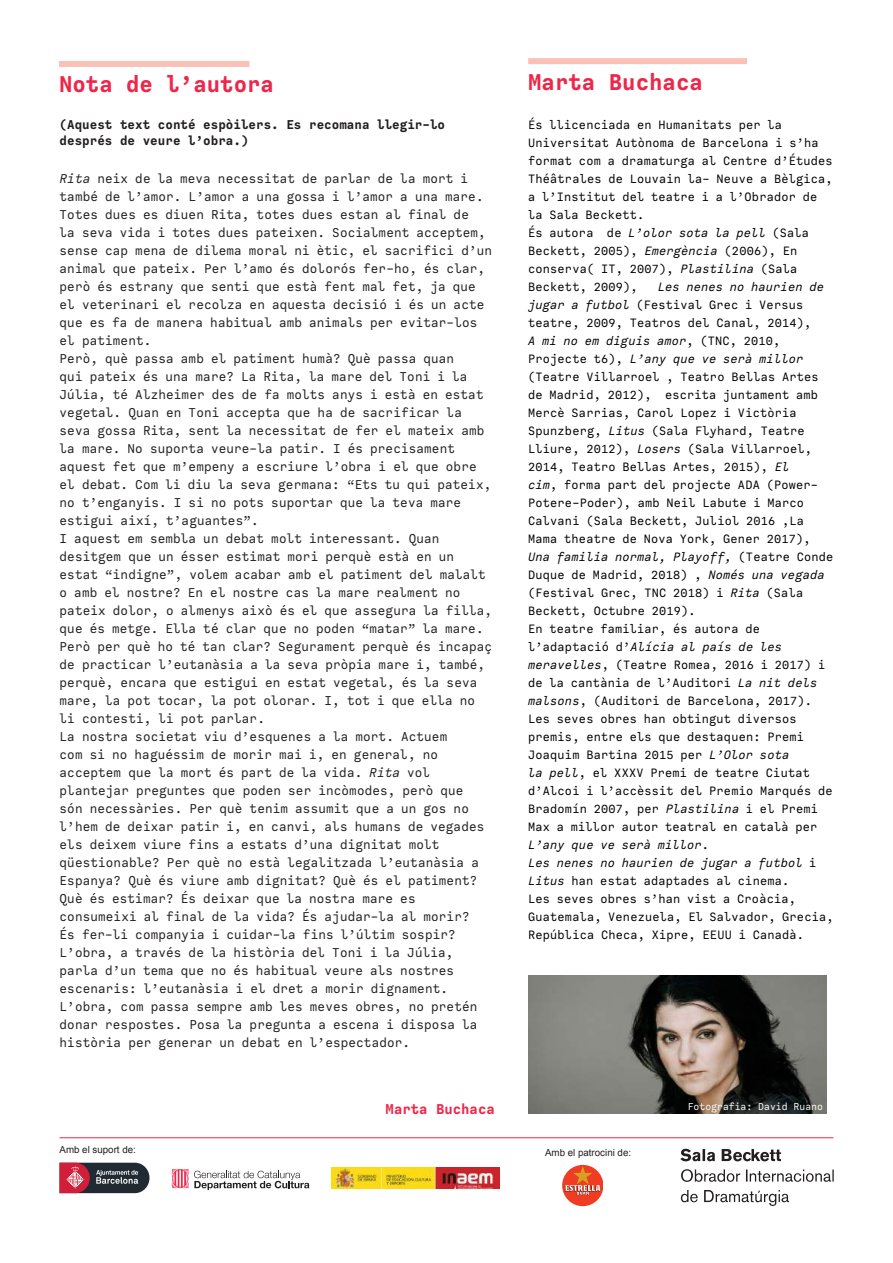
<style>
.page{position:relative;width:893px;height:1263px;background:#fff}
.page>*{position:absolute;margin:0;border:0;box-sizing:border-box;transform-origin:0 0}
.t1{font:700 24px "Calling Code";color:#ed274a}
.t2{font:700 15px "Calling Code";color:#ed274a}
.t3{font:13.5px/18px "Calling Code";letter-spacing:.01em;color:#231f20}
.t4{font:700 13.5px/16.2px "Calling Code";color:#231f20}
.t5{font:12.75px/18px "Calling Code";letter-spacing:.015em;color:#000}
.t6{font:10.5px "Calling Code";color:#fff}
.t7{font:9.75px "Arial";color:#231f20}
.s1{font-style:italic}
</style>
<div class="page">
<svg style="left:172px;top:1169px;width:137px;height:21px"></svg>
<svg style="left:60px;top:1163px;width:89px;height:30px;background:#6e4450"></svg>
<div style="left:528px;top:58px;width:219px;height:6px;background:#fac1b8"></div>
<hr style="left:60px;top:1137px;width:773px;height:1px;background:#ed274a">
<img style="left:332px;top:1167px;width:167px;height:21px">
<div style="left:563px;top:1165px;width:40px;height:41px;background:#ef3c22;border-radius:50%"></div>
<svg style="left:565px;top:1166px;width:35px;height:29px"></svg>
<svg style="left:681px;top:1190px;width:108px;height:16px"></svg>
<svg style="left:681px;top:1169px;width:153px;height:13px"></svg>
<svg style="left:680px;top:1149px;width:101px;height:12px"></svg>
<div style="left:59px;top:61px;width:190px;height:6px;background:#fac1b8"></div>
<img style="left:528px;top:975px;width:298px;height:139px">
<h1 class="t1" style="left:59px;top:70px;width:217px">Nota de l’autora</h1>
<p class="t4" style="left:60px;top:116px;width:387px">(Aquest text conté espòilers. Es recomana llegir-lo després de veure l’obra.)</p>
<p class="t3" style="left:60px;top:170px;width:434px"><span class="s1">Rita</span> neix de la meva necessitat de parlar de la mort i també de l’amor. L’amor a una gossa i l’amor a una mare.<br>Totes dues es diuen Rita, totes dues estan al final de<br>la seva vida i totes dues pateixen. Socialment acceptem, sense cap mena de dilema moral ni ètic, el sacrifici d’un animal que pateix. Per l’amo és dolorós fer-ho, és clar, però és estrany que senti que està fent mal fet, ja que el veterinari el recolza en aquesta decisió i és un acte que es fa de manera habitual amb animals per evitar-los el patiment.<br>Però, què passa amb el patiment humà? Què passa quan<br>qui pateix és una mare? La Rita, la mare del Toni i la Júlia, té Alzheimer des de fa molts anys i està en estat vegetal. Quan en Toni accepta que ha de sacrificar la seva gossa Rita, sent la necessitat de fer el mateix amb la mare. No suporta veure-la patir. I és precisament aquest fet que m’empeny a escriure l’obra i el que obre el debat. Com li diu la seva germana: “Ets tu qui pateix, no t’enganyis. I si no pots suportar que la teva mare estigui així, t’aguantes”.<br>I aquest em sembla un debat molt interessant. Quan desitgem que un ésser estimat mori perquè està en un estat “indigne”, volem acabar amb el patiment del malalt o amb el nostre? En el nostre cas la mare realment no pateix dolor, o almenys això és el que assegura la filla, que és metge. Ella té clar que no poden “matar” la mare.<br>Però per què ho té tan clar? Segurament perquè és incapaç de practicar l’eutanàsia a la seva pròpia mare i, també, perquè, encara que estigui en estat vegetal, és la seva mare, la pot tocar, la pot olorar. I, tot i que ella no li contesti, li pot parlar.<br>La nostra societat viu d’esquenes a la mort. Actuem<br>com si no haguéssim de morir mai i, en general, no acceptem que la mort és part de la vida. <span class="s1">Rita</span> vol plantejar preguntes que poden ser incòmodes, però que<br>són necessàries. Per què tenim assumit que a un gos no l’hem de deixar patir i, en canvi, als humans de vegades els deixem viure fins a estats d’una dignitat molt qüestionable? Per què no està legalitzada l’eutanàsia a Espanya? Què és viure amb dignitat? Què és el patiment?<br>Què és estimar? És deixar que la nostra mare es consumeixi al final de la vida? És ajudar-la al morir?<br>És fer-li companyia i cuidar-la fins l’últim sospir?<br>L’obra, a través de la història del Toni i la Júlia, parla d’un tema que no és habitual veure als nostres escenaris: l’eutanàsia i el dret a morir dignament.<br>L’obra, com passa sempre amb les meves obres, no pretén donar respostes. Posa la pregunta a escena i disposa la història per generar un debat en l’espectador.</p>
<h1 class="t1" style="left:528px;top:67px;width:176px">Marta Buchaca</h1>
<p class="t5" style="left:528px;top:116px;width:306px">És llicenciada en Humanitats per la Universitat Autònoma de Barcelona i s’ha format com a dramaturga al Centre d’Études Théâtrales de Louvain la- Neuve a Bèlgica, a l’Institut del teatre i a l’Obrador de la Sala Beckett.<br>És autora de <span class="s1">L’olor sota la pell</span> (Sala Beckett, 2005), <span class="s1">Emergència</span> (2006), En conserva( IT, 2007), <span class="s1">Plastilina</span> (Sala Beckett, 2009),</p>
<p class="t5" style="left:528px;top:278px;width:307px;text-indent:130px"><span class="s1">Les nenes no haurien de jugar a futbol</span> (Festival Grec i Versus teatre, 2009, Teatros del Canal, 2014),<br><span class="s1">A mi no em diguis amor</span>, (TNC, 2010, Projecte t6), <span class="s1">L’any que ve serà millor </span>(Teatre Villarroel , Teatro Bellas Artes de Madrid, 2012), escrita juntament amb Mercè Sarrias, Carol Lopez i Victòria Spunzberg, <span class="s1">Litus</span> (Sala Flyhard, Teatre Lliure, 2012), <span class="s1">Losers</span> (Sala Villarroel, 2014, Teatro Bellas Artes, 2015), <span class="s1">El<br>cim</span>, forma part del projecte ADA (Power-Potere-Poder), amb Neil Labute i Marco Calvani (Sala Beckett, Juliol 2016 ,La Mama theatre de Nova York, Gener 2017), <span class="s1">Una familia normal, Playoff,</span> (Teatre Conde Duque de Madrid, 2018) , <span class="s1">Només una vegada </span>(Festival Grec, TNC 2018) i <span class="s1">Rita</span> (Sala Beckett, Octubre 2019).<br>En teatre familiar, és autora de l’adaptació d’<span class="s1">Alícia al país de les meravelles</span>, (Teatre Romea, 2016 i 2017) i de la cantània de l’Auditori <span class="s1">La nit dels malsons</span>, (Auditori de Barcelona, 2017).<br>Les seves obres han obtingut diversos premis, entre els que destaquen: Premi Joaquim Bartina 2015 per <span class="s1">L’Olor sota<br>la pell</span>, el XXXV Premi de teatre Ciutat d’Alcoi i l’accèssit del Premio Marqués de Bradomín 2007, per <span class="s1">Plastilina</span> i el Premi Max a millor autor teatral en català per <span class="s1">L’any que ve serà millor</span>.<br><span class="s1">Les nenes no haurien de jugar a futbol</span> i <span class="s1">Litus</span> han estat adaptades al cinema.<br>Les seves obres s’han vist a Croàcia, Guatemala, Venezuela, El Salvador, Grecia, República Checa, Xipre, EEUU i Canadà.</p>
<p class="t2" style="left:386px;top:1099px;width:111px">Marta Buchaca</p>
<p class="t6" style="left:688px;top:1100px;width:137px">Fotografia: David Ruano</p>
<p class="t7" style="left:60px;top:1143px;width:78px">Amb el suport de:</p>
<p class="t7" style="left:545px;top:1146px;width:88px">Amb el patrocini de:</p>
</div>
